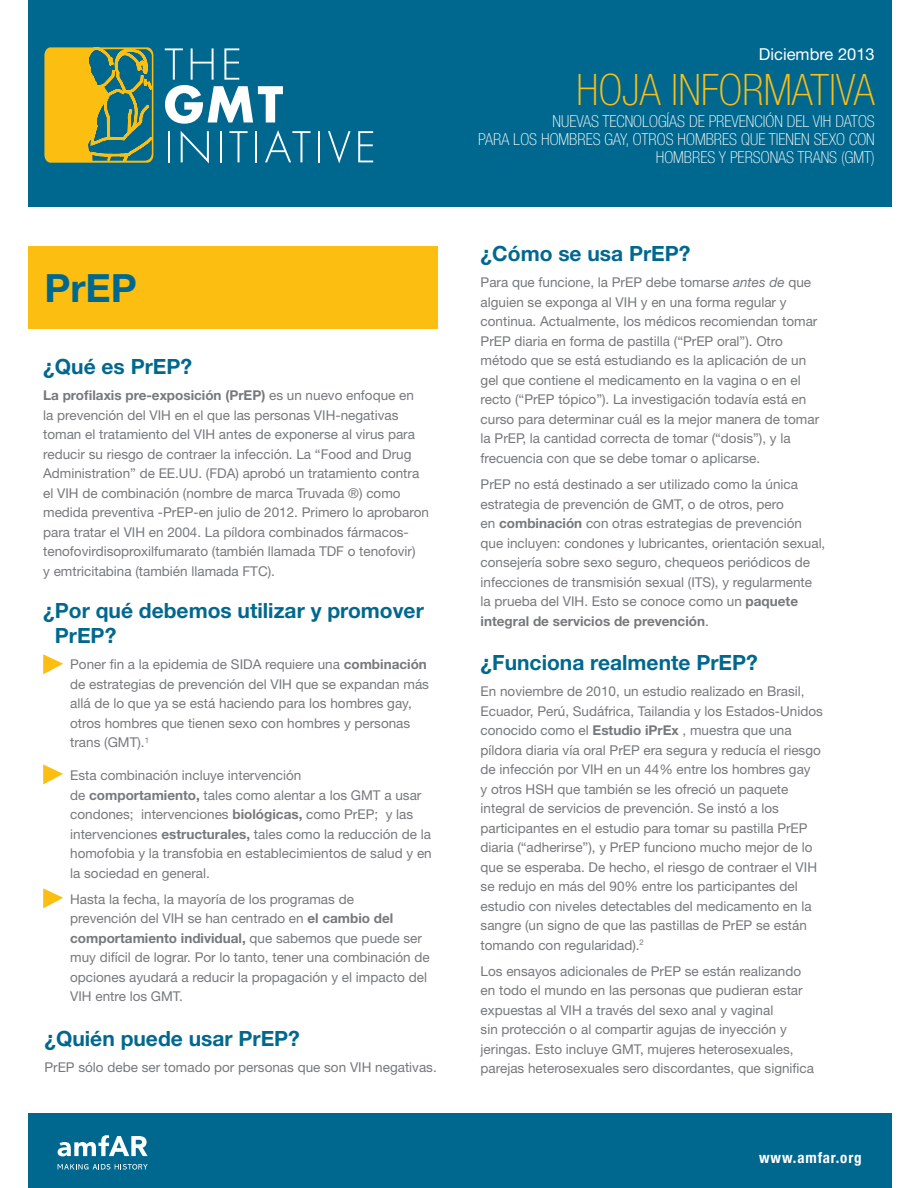
<style>
.page{position:relative;width:918px;height:1188px;background:#fff}
.page>*{position:absolute;margin:0;border:0;box-sizing:border-box;transform-origin:0 0}
.t1{font:100 condensed 43.5px "Helvetica Neue LT Std";color:#fdbe12}
.Main_Head{font:700 39px "Helvetica Neue LT Std";color:#00688f}
.subhead{font:700 21px/25.2px "Helvetica Neue LT Std";color:#00688f}
.title_subhead{font:100 condensed 16.5px "Helvetica Neue LT Std";color:#fff}
.t2{font:16.5px "Helvetica Neue LT Std";color:#fff}
.t3{font:700 condensed 15px "Helvetica Neue LT Std";letter-spacing:.06em;color:#fff}
.body{font:13.5px/19.5px "Helvetica Neue LT Std";color:#76787b}
.bullet_text{font:13.5px/19.5px "Helvetica Neue LT Std";color:#76787b}
.s1{font-weight:700}
.s2{font-size:27px;color:#ee3a41}
.s3{font-style:italic}
</style>
<div class="page">
<div style="left:28px;top:1113px;width:864px;height:75px;background:#00688f"></div>
<svg style="left:58px;top:1135px;width:90px;height:21px"></svg>
<svg style="left:58px;top:1164px;width:90px;height:6px"></svg>
<div style="left:28px;top:0;width:864px;height:207px;background:#00688f"></div>
<div style="left:28px;top:247px;width:409px;height:82px;background:#fdbe12"></div>
<svg style="left:44px;top:47px;width:110px;height:116px"></svg>
<svg style="left:165px;top:48px;width:118px;height:76px"></svg>
<hr style="left:168px;top:131px;width:2px;height:31px;background:#fff">
<svg style="left:181px;top:131px;width:28px;height:32px"></svg>
<hr style="left:220px;top:131px;width:2px;height:31px;background:#fff">
<svg style="left:229px;top:131px;width:19px;height:31px"></svg>
<hr style="left:255px;top:131px;width:2px;height:31px;background:#fff">
<svg style="left:265px;top:130px;width:46px;height:32px"></svg>
<hr style="left:318px;top:131px;width:2px;height:31px;background:#fff">
<svg style="left:328px;top:131px;width:23px;height:32px"></svg>
<svg style="left:358px;top:131px;width:15px;height:31px"></svg>
<svg style="left:43px;top:888px;width:20px;height:20px"></svg>
<svg style="left:43px;top:654px;width:20px;height:20px"></svg>
<svg style="left:43px;top:764px;width:20px;height:20px"></svg>
<p class="Main_Head" style="left:44px;top:264px;width:94px">PrEP</p>
<p class="subhead" style="left:43px;top:354px;width:150px">¿Qué es PrEP?</p>
<p class="body" style="left:43px;top:386px;width:387px"><span class="s1">La profilaxis pre-exposición (PrEP)</span> es un nuevo enfoque en<br>la prevención del VIH en el que las personas VIH-negativas toman el tratamiento del VIH antes de exponerse al virus para reducir su riesgo de contraer la infección. La “Food and Drug Administration” de EE.UU. (FDA) aprobó un tratamiento contra el VIH de combinación (nombre de marca Truvada ®) como medida preventiva -PrEP-en julio de 2012. Primero lo aprobaron para tratar el VIH en 2004. La píldora combinados fármacos&shy;tenofovirdisoproxilfumarato (también llamada TDF o tenofovir)<br>y emtricitabina (también llamada FTC).</p>
<p class="subhead" style="left:55px;top:597px;width:371px;text-indent:-12px">¿Por qué debemos utilizar y promover<br>PrEP?</p>
<p class="bullet_text" style="left:70px;top:654px;width:360px;text-indent:-27px"><span class="s2">•</span> Poner fin a la epidemia de SIDA requiere una <span class="s1">combinación </span>de estrategias de prevención del VIH que se expandan más allá de lo que ya se está haciendo para los hombres gay, otros hombres que tienen sexo con hombres y personas trans (GMT).<sup>1</sup></p>
<p class="body" style="left:70px;top:765px;width:363px;text-indent:-27px"><span class="s2">•</span> Esta combinación incluye intervención<br>de <span class="s1">comportamiento,</span> tales como alentar a los GMT a usar condones; intervenciones <span class="s1">biológicas,</span> como PrEP; y las intervenciones <span class="s1">estructurales,</span> tales como la reducción de la homofobia y la transfobia en establecimientos de salud y en la sociedad en general.</p>
<p class="body" style="left:70px;top:889px;width:361px;text-indent:-27px"><span class="s2">•</span> Hasta la fecha, la mayoría de los programas de<br>prevención del VIH se han centrado en <span class="s1">el cambio del comportamiento individual,</span> que sabemos que puede ser muy difícil de lograr. Por lo tanto, tener una combinación de opciones ayudará a reducir la propagación y el impacto del VIH entre los GMT.</p>
<p class="subhead" style="left:44px;top:1026px;width:257px">¿Quién puede usar PrEP?</p>
<p class="body" style="left:44px;top:1058px;width:394px">PrEP sólo debe ser tomado por personas que son VIH negativas.</p>
<p class="t2" style="left:759px;top:45px;width:117px">Diciembre 2013</p>
<p class="t1" style="left:576px;top:66px;width:300px">HOJA INFORMATIVA</p>
<p class="title_subhead" style="left:553px;top:112px;width:324px">NUEVAS TECNOLOGÍAS DE PREVENCIÓN DEL VIH DATOS</p>
<p class="title_subhead" style="left:478px;top:130px;width:398px">PARA LOS HOMBRES GAY, OTROS HOMBRES QUE TIENEN SEXO CON</p>
<p class="title_subhead" style="left:656px;top:148px;width:221px">HOMBRES Y PERSONAS TRANS (GMT)</p>
<p class="subhead" style="left:481px;top:241px;width:212px">¿Cómo se usa PrEP?</p>
<p class="body" style="left:481px;top:273px;width:340px">Para que funcione, la PrEP debe tomarse <span class="s3">antes de</span> que alguien se exponga al VIH y en una forma regular y continua. Actualmente, los médicos recomiendan tomar PrEP diaria en forma de pastilla (“PrEP oral”). Otro método que se está estudiando es la aplicación de un gel que contiene el medicamento en la vagina o en el recto (“PrEP tópico”). La investigación todavía está en curso para determinar cuál es la mejor manera de tomar la PrEP, la cantidad correcta de tomar (“dosis”), y la frecuencia con que se debe tomar o aplicarse.</p>
<p class="body" style="left:481px;top:475px;width:346px">PrEP no está destinado a ser utilizado como la única estrategia de prevención de GMT, o de otros, pero<br>en <span class="s1">combinación</span> con otras estrategias de prevención que incluyen: condones y lubricantes, orientación sexual, consejería sobre sexo seguro, chequeos periódicos de infecciones de transmisión sexual (ITS), y regularmente la prueba del VIH. Esto se conoce como un <span class="s1">paquete integral de servicios de prevención</span>.</p>
<p class="subhead" style="left:481px;top:649px;width:279px">¿Funciona realmente PrEP?</p>
<p class="body" style="left:481px;top:681px;width:344px">En noviembre de 2010, un estudio realizado en Brasil, Ecuador, Perú, Sudáfrica, Tailandia y los Estados-Unidos conocido como el <span class="s1">Estudio iPrEx</span> , muestra que una píldora diaria vía oral PrEP era segura y reducía el riesgo de infección por VIH en un 44% entre los hombres gay<br>y otros HSH que también se les ofreció un paquete integral de servicios de prevención. Se instó a los participantes en el estudio para tomar su pastilla PrEP diaria (“adherirse”), y PrEP funciono mucho mejor de lo que se esperaba. De hecho, el riesgo de contraer el VIH se redujo en más del 90% entre los participantes del estudio con niveles detectables del medicamento en la sangre (un signo de que las pastillas de PrEP se están tomando con regularidad).<sup>2</sup></p>
<p class="body" style="left:481px;top:961px;width:335px">Los ensayos adicionales de PrEP se están realizando en todo el mundo en las personas que pudieran estar expuestas al VIH a través del sexo anal y vaginal<br>sin protección o al compartir agujas de inyección y jeringas. Esto incluye GMT, mujeres heterosexuales, parejas heterosexuales sero discordantes, que significa</p>
<p class="t3" style="left:759px;top:1149px;width:104px">www.amfar.org</p>
</div>
